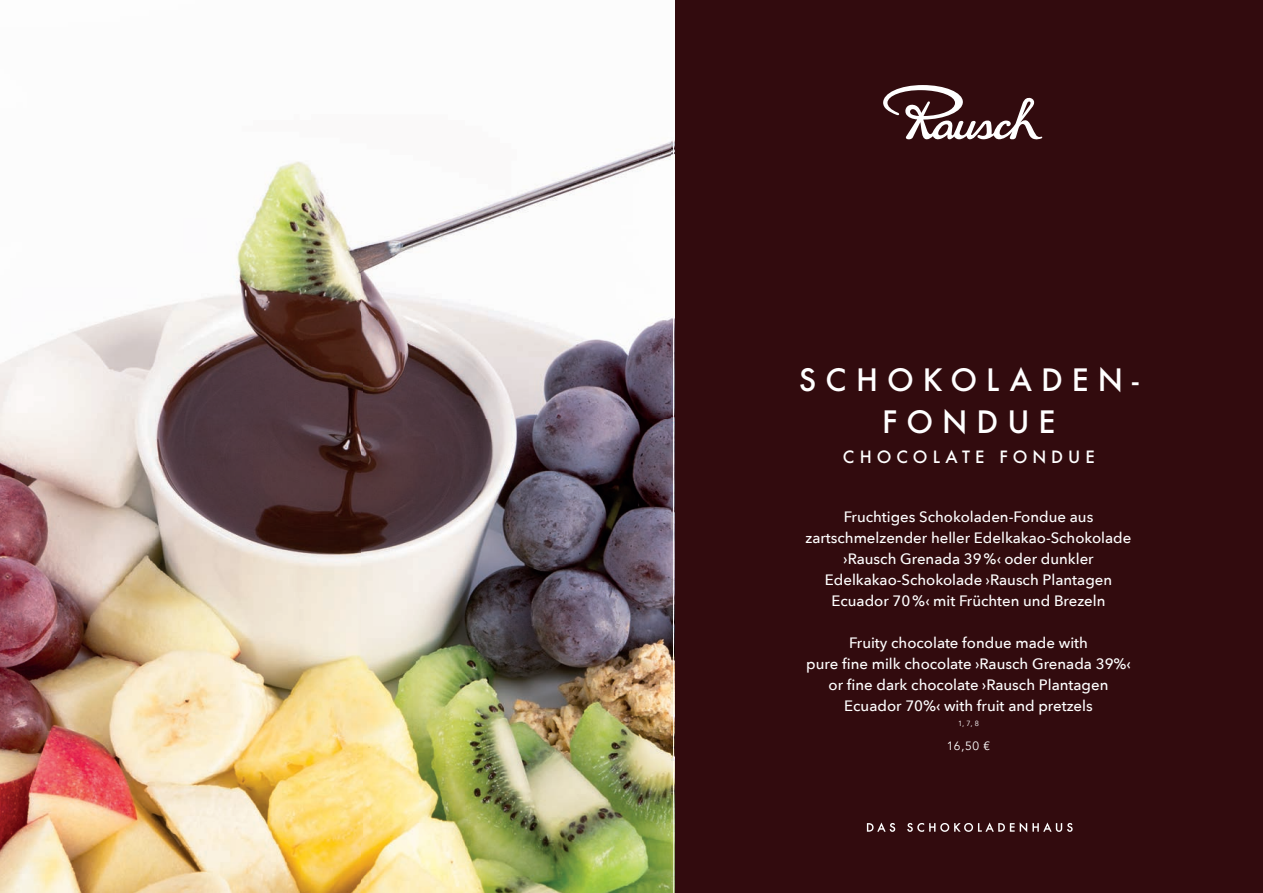
<style>
.page{position:relative;width:1263px;height:893px;background:#fff}
.page>*{position:absolute;margin:0;border:0;box-sizing:border-box;transform-origin:0 0}
.t1{font:500 30px/42px "Futura Next";letter-spacing:.3em;color:#fff;text-align:center}
.t2{font:500 16.5px "Futura Next";letter-spacing:.3em;color:#fff}
.t3{font:500 15px/21px "Avenir Next";color:#fff;text-align:center}
.t4{font:12px "Avenir";color:#fff}
.t5{font:7.5px "Avenir";color:#fff}
</style>
<div class="page">
<div style="left:672px;top:0;width:591px;height:893px;background:#320b0e"></div>
<img style="left:0;top:0;width:674px;height:893px">
<svg style="left:883px;top:85px;width:159px;height:55px"></svg>
<svg style="left:867px;top:822px;width:28px;height:10px"></svg>
<svg style="left:907px;top:822px;width:166px;height:10px"></svg>
<h1 class="t1" style="left:799px;top:359px;width:341px">SCHOKOLADEN-<br>FONDUE</h1>
<p class="t2" style="left:843px;top:446px;width:253px">CHOCOLATE FONDUE</p>
<p class="t3" style="left:805px;top:506px;width:327px">Fruchtiges Schokoladen-Fondue aus zartschmelzender heller Edelkakao-Schokolade ›Rausch Grenada 39 %‹ oder dunkler Edelkakao-Schokolade ›Rausch Plantagen Ecuador 70 %‹ mit Früchten und Brezeln</p>
<p class="t3" style="left:806px;top:632px;width:326px">Fruity chocolate fondue made with<br>pure fine milk chocolate ›Rausch Grenada 39%‹ or fine dark chocolate ›Rausch Plantagen Ecuador 70%‹ with fruit and pretzels</p>
<p class="t5" style="left:958px;top:719px;width:22px">1, 7, 8</p>
<p class="t4" style="left:947px;top:738px;width:45px">16,50 €</p>
</div>
